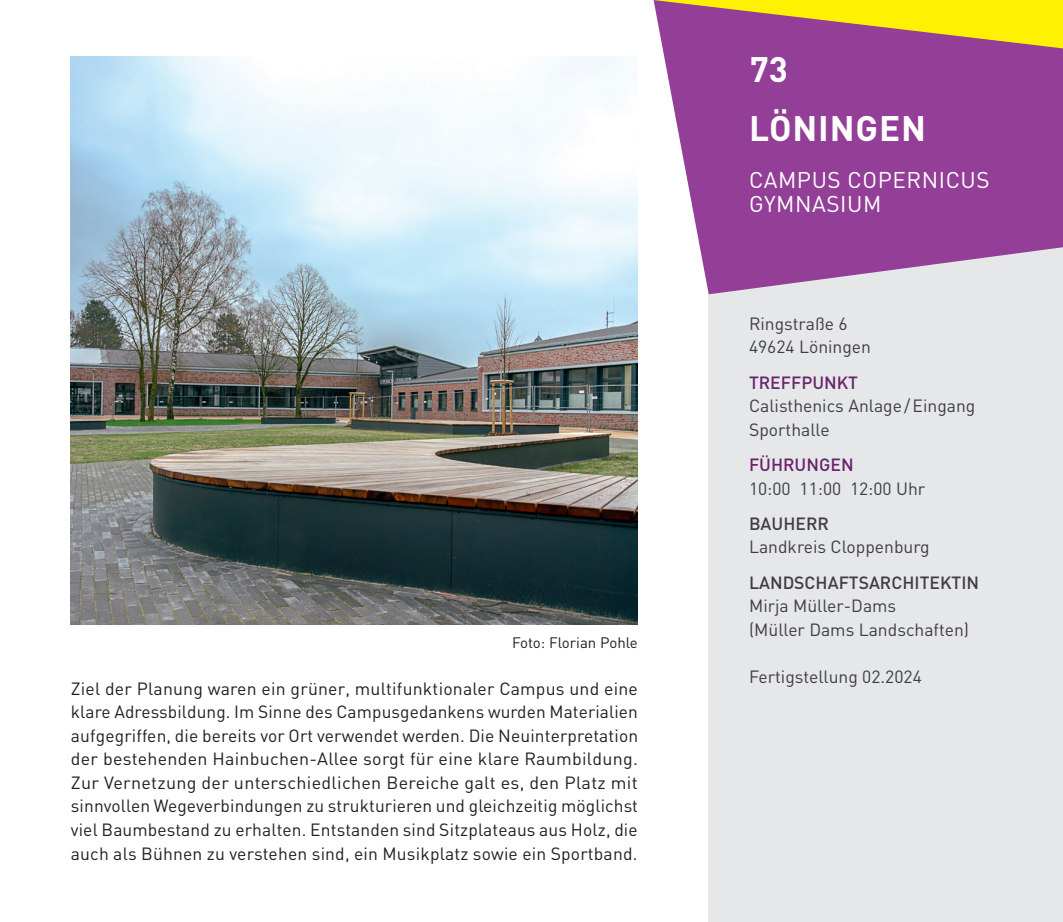
<style>
.page{position:relative;width:1063px;height:922px;background:#fff}
.page>*{position:absolute;margin:0;border:0;box-sizing:border-box;transform-origin:0 0}
.t1{font:700 35px "DIN";letter-spacing:.025em;color:#fff}
.t2{font:22.5px/23.5px "DIN";letter-spacing:.025em;color:#fff}
.t3{font:17.5px/23.5px "DIN";letter-spacing:.01em;color:#231f20;text-align:justify}
.t4{font:17.5px/23.5px "DIN";color:#3e3e3f}
.t5{font:500 17.5px "DIN";color:#3e3e3f}
.t6{font:500 17.5px "DIN";color:#69226c}
.t7{font:15px "DIN";letter-spacing:-.015em;color:#231f20}
</style>
<div class="page">
<div style="left:709px;top:234px;width:354px;height:687px;background:#e6e7e9"></div>
<svg style="left:662px;top:48px;width:401px;height:246px;fill:#933e97"></svg>
<svg style="left:653px;top:0;width:410px;height:48px"></svg>
<img style="left:71px;top:57px;width:567px;height:567px">
<p class="t7" style="left:512px;top:632px;width:127px">Foto: Florian Pohle</p>
<p class="t3" style="left:71px;top:676px;width:569px">Ziel der Planung waren ein grüner, multifunktionaler Campus und eine klare Adressbildung. I m Sinne des Campusgedankens wurden Materialien aufgegriffen, die bereits vor Ort verwendet werden. Die Neuinterpretation der bestehenden Hainbuchen-Allee sorgt für eine klare Raumbildung.<br>Zur Vernetzung der unterschiedlichen Bereiche galt es, den Platz mit sinnvollen Wegeverbindungen zu strukturieren und gleichzeitig möglichst viel Baumbestand zu erhalten. Entstanden sind Sitzplateaus aus H olz, die auch als Bühnen zu verstehen sind, ein M usikplatz sowie ein Sportband.</p>
<h1 class="t1" style="left:750px;top:47px;width:40px">73</h1>
<h1 class="t1" style="left:749px;top:106px;width:179px">LÖNINGEN</h1>
<p class="t2" style="left:749px;top:168px;width:242px">Campus Copernicus<br>Gymnasiu m</p>
<p class="t4" style="left:749px;top:311px;width:124px">Ringstraße 6<br>49624 Löningen</p>
<p class="t6" style="left:749px;top:371px;width:110px">TREFFPUNKT</p>
<p class="t4" style="left:749px;top:393px;width:228px">Calisthenics Anlage/ Eingang<br>Sporthalle</p>
<p class="t6" style="left:749px;top:453px;width:106px">FÜHRUNGEN</p>
<p class="t4" style="left:749px;top:476px;width:178px">10:00 11:00 12:00 Uhr</p>
<p class="t5" style="left:749px;top:512px;width:81px">BAUHERR</p>
<p class="t4" style="left:749px;top:535px;width:182px">Landkreis Cloppenburg</p>
<p class="t5" style="left:749px;top:571px;width:232px">LANDSCHAFTSARCHITEKTIN</p>
<p class="t4" style="left:749px;top:593px;width:222px">M irja M üller-Dams<br>(M üller Dams Landschaften)</p>
<p class="t4" style="left:749px;top:664px;width:174px">Fertigstellung 02.2024</p>
</div>
